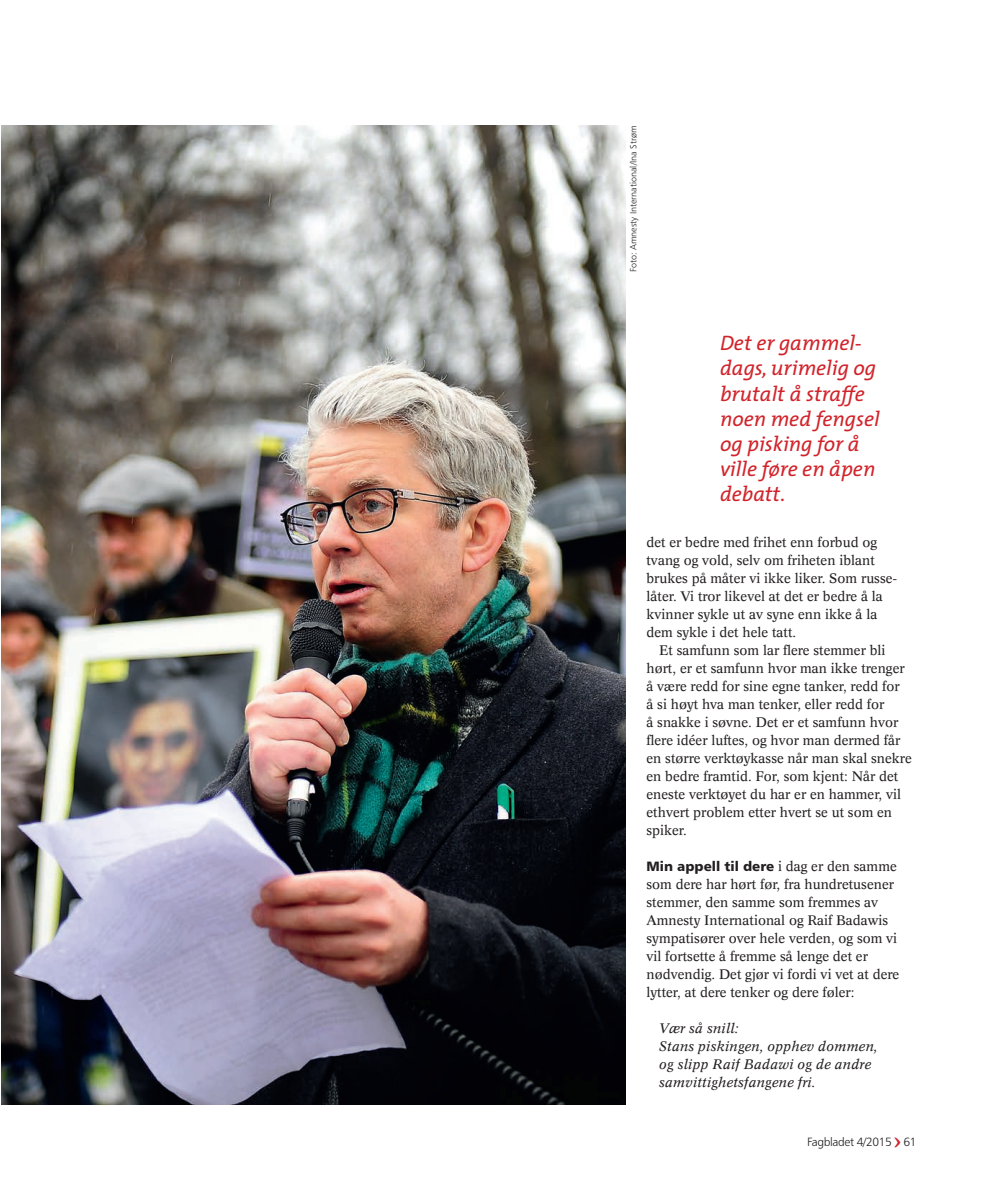
<style>
.page{position:relative;width:981px;height:1194px;background:#fff}
.page>*{position:absolute;margin:0;border:0;box-sizing:border-box;transform-origin:0 0}
.t1{font:italic 21px/25.2px "The Mix";color:#d1232a}
.t2{font:13.5px/18px "Concorde";color:#231f20}
.t3{font:italic 13.5px/18px "Concorde";color:#231f20}
.t4{font:13.5px "Humanist 777 BT Black B";color:#231f20}
.t5{font:12px "Humanist 777 BT Light B";letter-spacing:-.03em;color:#231f20}
.t6{font:9px "Humanist 777 BT Light B";color:#231f20}
.s1{font-family:"Concorde"}
.s2{font-family:"Fagbladet Pil";color:#d1232a}
</style>
<div class="page">
<img style="left:1px;top:125px;width:624px;height:979px">
<p class="t6" style="left:627px;top:272px;width:148px;rotate:-90deg">Foto: Amnesty International/Ina Strøm</p>
<h1 class="t1" style="left:720px;top:330px;width:161px">Det er gammel&shy;dags, urimelig og brutalt å straffe noen med fengsel og pisking for å ville føre en åpen debatt.</h1>
<p class="t2" style="left:646px;top:533px;width:252px">det er bedre med frihet enn forbud og tvang og vold, selv om friheten iblant brukes på måter vi ikke liker. Som russe&shy;låter. Vi tror likevel at det er bedre å la kvinner sykle ut av syne enn ikke å la dem sykle i det hele tatt.</p>
<p class="t2" style="left:646px;top:640px;width:267px;text-indent:13px">Et samfunn som lar flere stemmer bli hørt, er et samfunn hvor man ikke trenger å være redd for sine egne tanker, redd for<br>å si høyt hva man tenker, eller redd for<br>å snakke i søvne. Det er et samfunn hvor flere idéer luftes, og hvor man dermed får en større verktøykasse når man skal snekre en bedre framtid. For, som kjent: Når det eneste verktøyet du har er en hammer, vil ethvert problem etter hvert se ut som en spiker.</p>
<p class="t4" style="left:646px;top:857px;width:252px">Min appell til dere <span class="s1">i dag er den samme</span></p>
<p class="t2" style="left:646px;top:874px;width:254px">som dere har hørt før, fra hundretusener stemmer, den samme som fremmes av Amnesty International og Raif Badawis sympatisører over hele verden, og som vi vil fortsette å fremme så lenge det er nødvendig. Det gjør vi fordi vi vet at dere lytter, at dere tenker og dere føler:</p>
<p class="t3" style="left:659px;top:1019px;width:220px">Vær så snill:<br>Stans piskingen, opphev dommen, og slipp Raif Badawi og de andre samvittighetsfangene fri.</p>
<p class="t5" style="left:807px;top:1134px;width:111px">Fagbladet 4/2015 <span class="s2">&lt;</span> 61</p>
</div>
